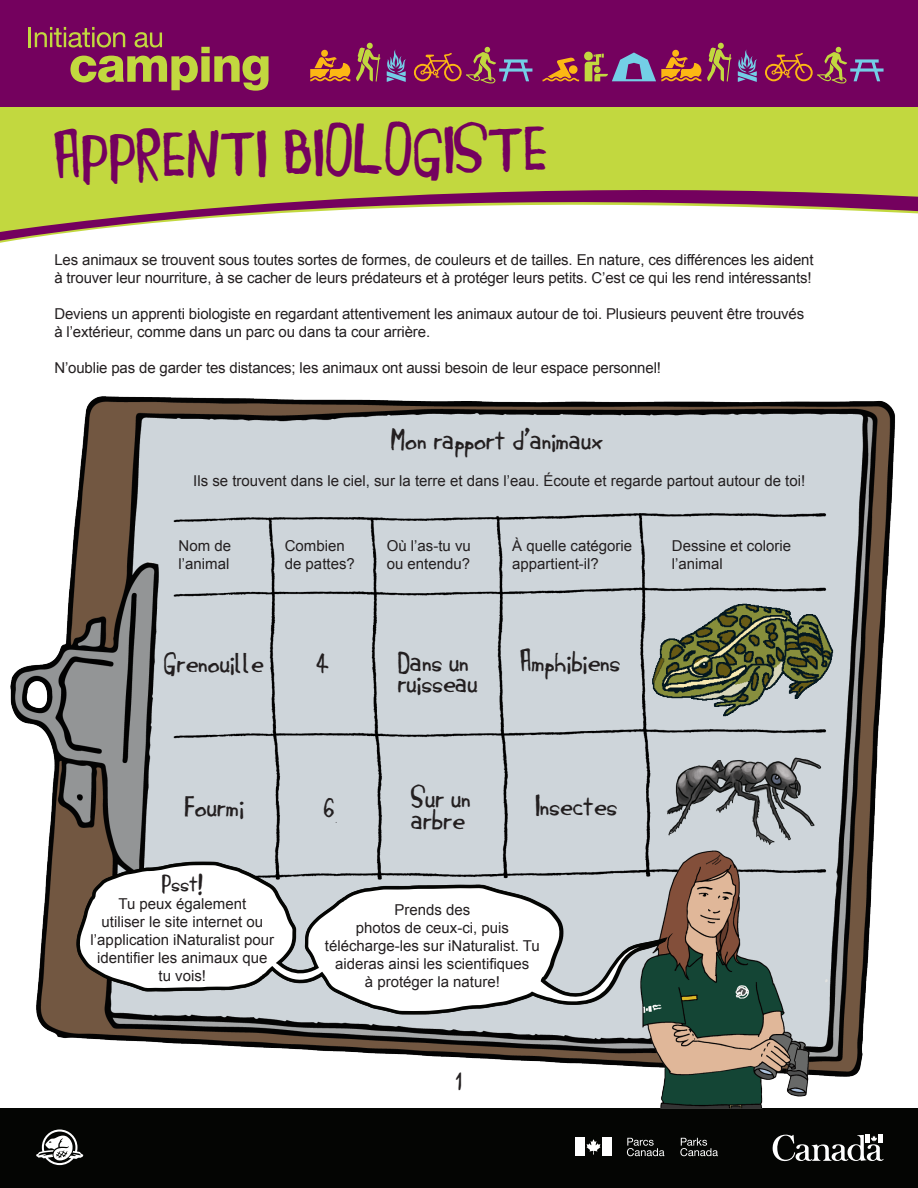
<style>
.page{position:relative;width:918px;height:1188px;background:#fff}
.page>*{position:absolute;margin:0;border:0;box-sizing:border-box;transform-origin:0 0}
.t1{font:39px "JEMB Ohands";color:#74015e;scale:1.09 1}
.t2{font:18px/21.6px "JEMB Ohands";color:#231f20}
.t3{font:15px/18px "Arial";letter-spacing:-.01em;color:#231f20}
.s1{font-family:"JEMB Ohands"}
</style>
<div class="page">
<div style="left:0;top:106px;width:918px;height:46px;background:#c2d83f"></div>
<div style="left:0;top:0;width:918px;height:106px;background:#74015e"></div>
<svg style="left:0;top:152px;width:918px;height:91px;fill:#c2d83f"></svg>
<div style="left:0;top:1108px;width:918px;height:80px;background:#040503"></div>
<hr style="left:29px;top:27px;width:2px;height:20px;background:#c2d83f">
<svg style="left:35px;top:27px;width:234px;height:64px"></svg>
<img style="left:10px;top:396px;width:885px;height:712px">
<svg style="left:74px;top:860px;width:595px;height:156px"></svg>
<img style="left:643px;top:588px;width:200px;height:141px">
<img style="left:654px;top:735px;width:178px;height:119px">
<svg style="left:543px;top:49px;width:158px;height:32px"></svg>
<svg style="left:707px;top:43px;width:25px;height:39px"></svg>
<svg style="left:738px;top:49px;width:19px;height:33px"></svg>
<svg style="left:765px;top:46px;width:119px;height:38px"></svg>
<svg style="left:310px;top:49px;width:40px;height:32px"></svg>
<svg style="left:356px;top:43px;width:24px;height:39px"></svg>
<svg style="left:387px;top:49px;width:19px;height:33px"></svg>
<svg style="left:414px;top:46px;width:118px;height:38px"></svg>
<div style="left:576px;top:1138px;width:9px;height:18px;background:#fff"></div>
<div style="left:602px;top:1138px;width:10px;height:18px;background:#fff"></div>
<svg style="left:586px;top:1139px;width:15px;height:16px"></svg>
<svg style="left:627px;top:1138px;width:37px;height:18px"></svg>
<svg style="left:680px;top:1138px;width:38px;height:18px"></svg>
<svg style="left:772px;top:1134px;width:112px;height:28px"></svg>
<svg style="left:36px;top:1129px;width:48px;height:36px"></svg>
<h1 class="t1" style="left:54px;top:142px;width:454px;rotate:-1deg">APPRENTI BIOLOGISTE</h1>
<p class="t3" style="left:54px;top:251px;width:761px">Les animaux se trouvent sous toutes sortes de formes, de couleurs et de tailles. En nature, ces différences les aident à trouver leur nourriture, à se cacher de leurs prédateurs et à protéger leurs petits. C’est ce qui les rend intéressants!</p>
<p class="t3" style="left:54px;top:305px;width:751px">Deviens un apprenti biologiste en regardant attentivement les animaux autour de toi. Plusieurs peuvent être trouvés à l’extérieur, comme dans un parc ou dans ta cour arrière.</p>
<p class="t3" style="left:54px;top:359px;width:608px">N’oublie pas de garder tes distances; les animaux ont aussi besoin de leur espace personnel!</p>
<p class="t2" style="left:391px;top:432px;width:214px">Mon rapport d’animaux</p>
<p class="t3" style="left:193px;top:472px;width:613px">Ils se trouvent dans le ciel, sur la terre et dans l’eau. Écoute et regarde partout autour de toi!</p>
<p class="t3" style="left:179px;top:537px;width:54px">Nom de l’animal</p>
<p class="t3" style="left:285px;top:537px;width:72px">Combien de pattes?</p>
<p class="t3" style="left:387px;top:537px;width:86px">Où l’as-tu vu ou entendu?</p>
<p class="t3" style="left:512px;top:537px;width:122px">À quelle catégorie appartient-il?</p>
<p class="t3" style="left:672px;top:537px;width:121px">Dessine et colorie l’animal</p>
<p class="t2" style="left:164px;top:655px;width:101px">Grenouille</p>
<p class="t2" style="left:316px;top:654px;width:15px">4</p>
<p class="t2" style="left:398px;top:654px;width:81px">Dans un ruisseau</p>
<p class="t2" style="left:520px;top:654px;width:101px">Amphibiens</p>
<p class="t2" style="left:185px;top:799px;width:61px">Fourmi</p>
<p class="t2" style="left:324px;top:799px;width:15px">6</p>
<p class="t2" style="left:411px;top:790px;width:61px">Sur un arbre</p>
<p class="t2" style="left:535px;top:798px;width:83px">Insectes</p>
<p class="t3" style="left:91px;top:877px;width:185px;text-align:center"><span class="s1">Psst!<br></span>Tu peux également<br>utiliser le site internet ou l’application iNaturalist pour identifier les animaux que tu vois!</p>
<p class="t3" style="left:325px;top:901px;width:217px;text-align:center">Prends des<br>photos de ceux-ci, puis télécharge-les sur iNaturalist. Tu aideras ainsi les scientifiques<br>à protéger la nature!</p>
<p class="t2" style="left:456px;top:1071px;width:8px">1</p>
</div>
